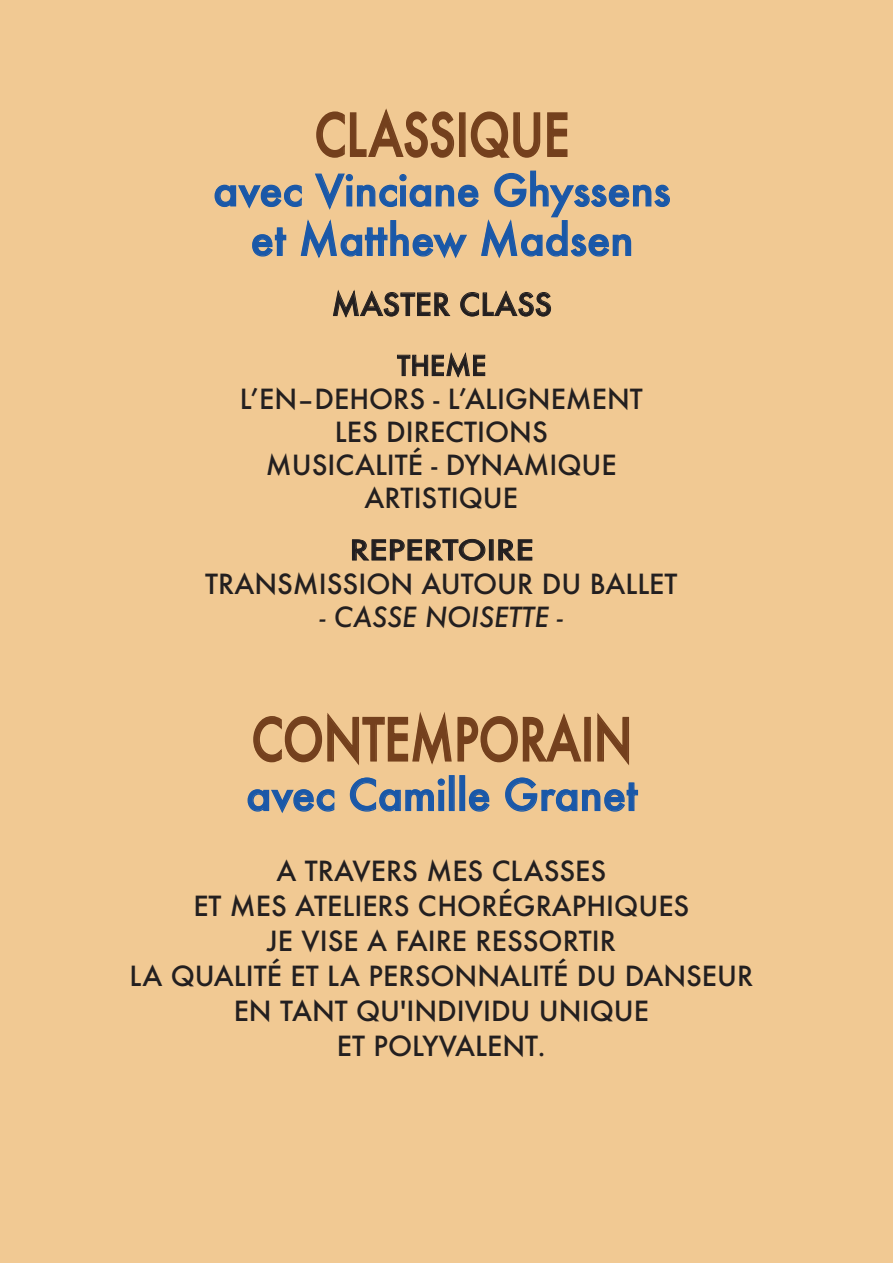
<style>
.page{position:relative;width:893px;height:1263px;background:#f1c993}
.page>*{position:absolute;margin:0;border:0;box-sizing:border-box;transform-origin:0 0}
.t1{font:500 57px "Futura";color:#74401d;scale:.8 1}
.t2{font:500 42px/49.5px "Futura";color:#1a58a8;text-align:center}
.t3{font:500 30px "Futura";letter-spacing:.01em;color:#231f20}
.t4{font:500 27px/35.1px "Futura";color:#231f20;text-align:center}
.t5{font:500 27px/33.5px "Futura";color:#231f20;text-align:center;scale:1.2 1}
.t6{font:italic 500 27px "Futura";color:#231f20}
</style>
<div class="page">
<h1 class="t1" style="left:315px;top:103px;width:320px">CLASSIQUE</h1>
<h2 class="t2" style="left:213px;top:167px;width:459px">avec Vinciane Ghyssens et Matthew Madsen</h2>
<p class="t3" style="left:332px;top:288px;width:222px">MASTER CLASS</p>
<p class="t4" style="left:240px;top:350px;width:405px;line-height:33.2px">THEME<br>L’EN–DEHORS - L’ALIGNEMENT<br>LES DIRECTIONS<br>MUSICALITÉ - DYNAMIQUE<br>ARTISTIQUE</p>
<p class="t5" style="left:205px;top:534px;width:395px">REPERTOIRE<br>TRANSMISSION AUTOUR DU BALLET</p>
<p class="t6" style="left:320px;top:601px;width:244px">- CASSE NOISETTE -</p>
<h1 class="t1" style="left:252px;top:708px;width:478px">CONTEMPORAIN</h1>
<h2 class="t2" style="left:246px;top:771px;width:393px">avec Camille Granet</h2>
<p class="t4" style="left:129px;top:854px;width:625px">A TRAVERS MES CLASSES<br>ET MES ATELIERS CHORÉGRAPHIQUES<br>JE VISE A FAIRE RESSORTIR<br>LA QUALITÉ ET LA PERSONNALITÉ DU DANSEUR<br>EN TANT QU'INDIVIDU UNIQUE<br>ET POLYVALENT.</p>
</div>
